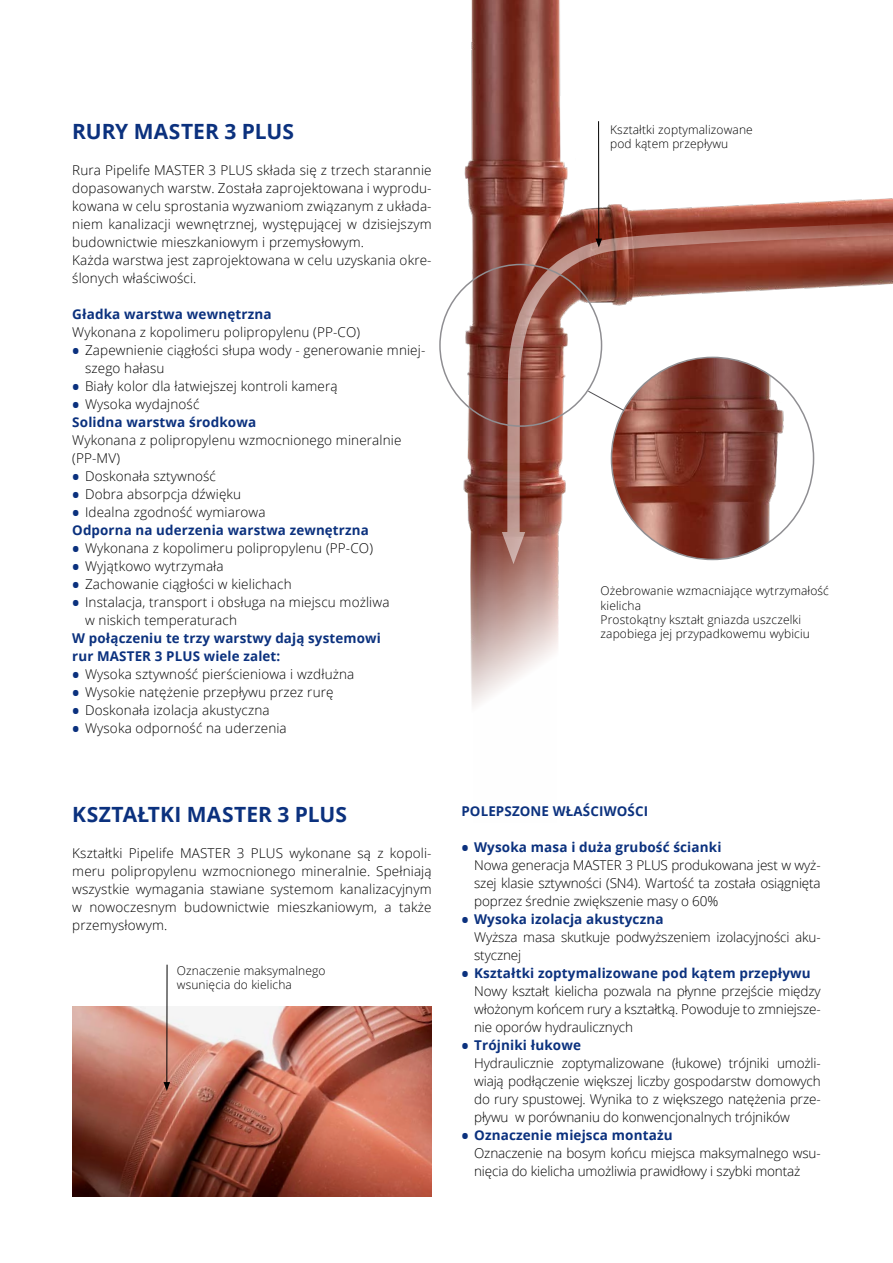
<style>
.page{position:relative;width:893px;height:1263px;background:#fff}
.page>*{position:absolute;margin:0;border:0;box-sizing:border-box;transform-origin:0 0}
.t1{font:700 21px "Open Sans";letter-spacing:.005em;color:#0b317e}
.t2{font:300 13.5px/18px "Open Sans";letter-spacing:.01em;color:#000}
.t3{font:300 13.5px/18px "Open Sans";letter-spacing:-.01em;color:#000}
.t4{font:700 13.5px/18px "Open Sans";letter-spacing:.01em;color:#0b317e}
.t5{font:300 12px/14.4px "Open Sans";letter-spacing:.01em;color:#000}
.s1{font-weight:700;font-size:19.5px;color:#0b317e}
.s2{font-size:19.5px}
.s3{font-weight:300;color:#000}
.s4{font-weight:700;color:#0b317e}
</style>
<div class="page">
<img style="left:439px;top:0;width:454px;height:705px">
<svg style="left:501px;top:220px;width:392px;height:338px"></svg>
<svg style="left:502px;top:532px;width:23px;height:32px"></svg>
<img style="left:611px;top:357px;width:202px;height:202px;border-radius:101px">
<svg style="left:588px;top:391px;width:36px;height:20px"></svg>
<img style="left:72px;top:1007px;width:360px;height:189px">
<hr style="left:167px;top:965px;width:1px;height:119px;background:#000">
<svg style="left:164px;top:1082px;width:6px;height:9px"></svg>
<hr style="left:598px;top:121px;width:1px;height:120px;background:#000">
<svg style="left:595px;top:239px;width:7px;height:9px"></svg>
<h1 class="t1" style="left:72px;top:117px;width:223px">RURY MASTER 3 PLUS</h1>
<p class="t2" style="left:72px;top:161px;width:361px">Rura Pipelife MASTER 3 PLUS składa się z trzech starannie dopasowanych warstw. Została zaprojektowana i wyprodu&shy;kowana w celu sprostania wyzwaniom związanym z układa&shy;niem kanalizacji wewnętrznej, występującej w dzisiejszym budownictwie mieszkaniowym i przemysłowym.<br>Każda warstwa jest zaprojektowana w celu uzyskania okre&shy;ślonych właściwości.</p>
<p class="t4" style="left:72px;top:305px;width:201px">Gładka warstwa wewnętrzna</p>
<p class="t2" style="left:72px;top:323px;width:289px">Wykonana z kopolimeru polipropylenu (PP-CO)</p>
<p class="t2" style="left:85px;top:341px;width:342px;text-indent:-13px"><span class="s1">•</span> Zapewnienie ciągłości słupa wody - generowanie mniej&shy;szego hałasu</p>
<p class="t2" style="left:72px;top:377px;width:267px"><span class="s1">•</span> Biały kolor dla łatwiejszej kontroli kamerą</p>
<p class="t4" style="left:72px;top:395px;width:186px"><span class="s2">•</span> <span class="s3">Wysoka wydajność<br></span>Solidna warstwa środkowa</p>
<p class="t2" style="left:72px;top:431px;width:331px">Wykonana z polipropylenu wzmocnionego mineralnie (PP-MV)</p>
<p class="t2" style="left:72px;top:467px;width:145px"><span class="s1">•</span> Doskonała sztywność</p>
<p class="t2" style="left:72px;top:485px;width:170px"><span class="s1">•</span> Dobra absorpcja dźwięku</p>
<p class="t4" style="left:72px;top:503px;width:298px"><span class="s2">•</span> <span class="s3">Idealna zgodność wymiarowa<br></span>Odporna na uderzenia warstwa zewnętrzna</p>
<p class="t2" style="left:72px;top:539px;width:302px"><span class="s1">•</span> Wykonana z kopolimeru polipropylenu (PP-CO)</p>
<p class="t2" style="left:72px;top:557px;width:153px"><span class="s1">•</span> Wyjątkowo wytrzymała</p>
<p class="t2" style="left:72px;top:575px;width:221px"><span class="s1">•</span> Zachowanie ciągłości w kielichach</p>
<p class="t2" style="left:85px;top:593px;width:306px;text-indent:-13px"><span class="s1">•</span> Instalacja, transport i obsługa na miejscu możliwa w niskich temperaturach</p>
<p class="t4" style="left:72px;top:629px;width:310px">W połączeniu te trzy warstwy dają systemowi rur MASTER 3 PLUS wiele zalet:</p>
<p class="t2" style="left:72px;top:665px;width:284px"><span class="s1">•</span> Wysoka sztywność pierścieniowa i wzdłużna</p>
<p class="t2" style="left:72px;top:683px;width:263px"><span class="s1">•</span> Wysokie natężenie przepływu przez rurę</p>
<p class="t2" style="left:72px;top:701px;width:199px"><span class="s1">•</span> Doskonała izolacja akustyczna</p>
<p class="t2" style="left:72px;top:719px;width:216px"><span class="s1">•</span> Wysoka odporność na uderzenia</p>
<h1 class="t1" style="left:72px;top:799px;width:276px">KSZTAŁTKI MASTER 3 PLUS</h1>
<p class="t2" style="left:72px;top:844px;width:361px;text-align:justify">Kształtki Pipelife MASTER 3 PLUS wykonane są z kopoli&shy;meru polipropylenu wzmocnionego mineralnie. Spełniają wszystkie wymagania stawiane systemom kanalizacyjnym w nowoczesnym budownictwie mieszkaniowym, a także przemysłowym.</p>
<p class="t5" style="left:177px;top:963px;width:150px">Oznaczenie maksymalnego wsunięcia do kielicha</p>
<p class="t5" style="left:610px;top:122px;width:144px">Kształtki zoptymalizowane pod kątem przepływu</p>
<p class="t5" style="left:601px;top:583px;width:230px">Ożebrowanie wzmacniające wytrzymałość kielicha<br>Prostokątny kształt gniazda uszczelki zapobiega jej przypadkowemu wybiciu</p>
<p class="t4" style="left:461px;top:802px;width:188px">POLEPSZONE WŁAŚCIWOŚCI</p>
<p class="t3" style="left:474px;top:838px;width:348px;text-indent:-13px"><span class="s1">•</span> <span class="s4">Wysoka masa i duża grubość ścianki<br></span>Nowa generacja MASTER 3 PLUS produkowana jest w wyż&shy;szej klasie sztywności (SN4). Wartość ta została osiągnięta poprzez średnie zwiększenie masy o 60%</p>
<p class="t3" style="left:474px;top:910px;width:348px;text-indent:-13px"><span class="s1">•</span> <span class="s4">Wysoka izolacja akustyczna<br></span>Wyższa masa skutkuje podwyższeniem izolacyjności aku&shy;stycznej</p>
<p class="t3" style="left:474px;top:964px;width:348px;text-indent:-13px"><span class="s1">•</span> <span class="s4">Kształtki zoptymalizowane pod kątem przepływu </span>Nowy kształt kielicha pozwala na płynne przejście między włożonym końcem rury a kształtką. Powoduje to zmniejsze&shy;nie oporów hydraulicznych</p>
<p class="t3" style="left:474px;top:1036px;width:348px;text-indent:-13px"><span class="s1">•</span> <span class="s4">Trójniki łukowe<br></span>Hydraulicznie zoptymalizowane (łukowe) trójniki umożli&shy;wiają podłączenie większej liczby gospodarstw domowych do rury spustowej. Wynika to z większego natężenia prze&shy;pływu w porównaniu do konwencjonalnych trójników</p>
<p class="t3" style="left:474px;top:1126px;width:348px;text-indent:-13px"><span class="s1">•</span> <span class="s4">Oznaczenie miejsca montażu<br></span>Oznaczenie na bosym końcu miejsca maksymalnego wsu&shy;nięcia do kielicha umożliwia prawidłowy i szybki montaż</p>
</div>
